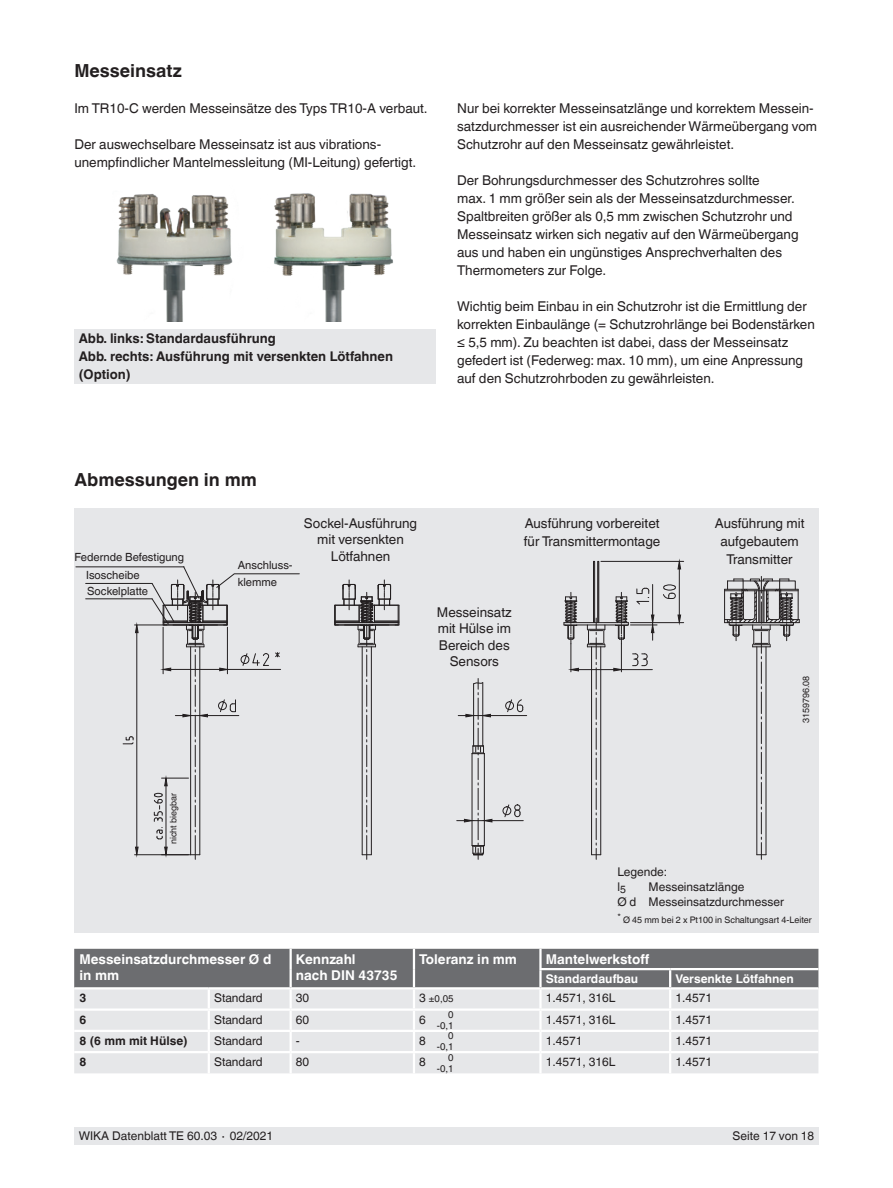
<style>
.page{position:relative;width:893px;height:1188px;background:#fff}
.page>*{position:absolute;margin:0;border:0;box-sizing:border-box;transform-origin:0 0}
.t1{font:700 18px "Helvetica World";color:#231f20}
.t2{font:13.5px/18px "Helvetica World";color:#231f20}
.t3{font:700 13.5px/16.5px "Helvetica World";color:#fff}
.t4{font:700 13.35px/18px "Helvetica World";color:#231f20}
.t5{font:12px/15px "Helvetica World";color:#231f20}
.t6{font:700 12px "Helvetica World";color:#fff}
.t7{font:700 12px "Helvetica World";color:#231f20}
.t8{font:11.25px/16px "Helvetica World";color:#231f20}
.t9{font:9.75px/10.5px "Helvetica World";color:#231f20;text-align:right}
.t10{font:9px "Helvetica World";color:#231f20}
.s1{font-size:12px}
</style>
<div class="page">
<div style="left:74px;top:1128px;width:745px;height:17px;background:#e6e7e9"></div>
<div style="left:74px;top:508px;width:745px;height:424px;background:#e6e7e9"></div>
<hr style="left:564px;top:625px;width:64px;height:1px;background:#231f20">
<hr style="left:564px;top:622px;width:64px;height:1px;background:#231f20">
<hr style="left:86px;top:583px;width:66px;height:1px;background:#231f20">
<hr style="left:76px;top:567px;width:108px;height:1px;background:#231f20">
<hr style="left:86px;top:599px;width:66px;height:1px;background:#231f20">
<hr style="left:652px;top:584px;width:1px;height:31px;background:#231f20">
<hr style="left:724px;top:589px;width:1px;height:34px;background:#231f20">
<hr style="left:630px;top:622px;width:54px;height:1px;background:#231f20">
<hr style="left:601px;top:561px;width:83px;height:1px;background:#231f20">
<hr style="left:679px;top:569px;width:1px;height:46px;background:#231f20">
<svg style="left:677px;top:614px;width:4px;height:9px"></svg>
<svg style="left:677px;top:561px;width:4px;height:9px"></svg>
<hr style="left:492px;top:820px;width:31px;height:1px;background:#231f20">
<div style="left:503px;top:807px;width:8px;height:8px;border:1px solid #231f20;border-radius:50%"></div>
<svg style="left:504px;top:804px;width:17px;height:13px"></svg>
<hr style="left:490px;top:715px;width:37px;height:1px;background:#231f20">
<div style="left:505px;top:702px;width:9px;height:8px;border:1px solid #231f20;border-radius:50%"></div>
<svg style="left:507px;top:699px;width:16px;height:13px"></svg>
<svg style="left:457px;top:679px;width:36px;height:180px"></svg>
<svg style="left:334px;top:580px;width:66px;height:279px"></svg>
<svg style="left:586px;top:561px;width:20px;height:298px"></svg>
<svg style="left:725px;top:576px;width:75px;height:283px"></svg>
<hr style="left:578px;top:669px;width:36px;height:1px;background:#231f20">
<svg style="left:563px;top:592px;width:16px;height:80px"></svg>
<svg style="left:613px;top:588px;width:44px;height:84px"></svg>
<svg style="left:123px;top:566px;width:177px;height:293px"></svg>
<svg style="left:663px;top:584px;width:13px;height:15px"></svg>
<div style="left:74px;top:329px;width:362px;height:54px;background:#e6e7e9"></div>
<img style="left:116px;top:193px;width:277px;height:129px">
<div style="left:74px;top:1053px;width:744px;height:20px;background:#e6e7e9"></div>
<hr style="left:208px;top:1053px;width:2px;height:20px;background:#fff">
<hr style="left:290px;top:1053px;width:2px;height:20px;background:#fff">
<hr style="left:413px;top:1053px;width:2px;height:20px;background:#fff">
<hr style="left:539px;top:1053px;width:3px;height:20px;background:#fff">
<hr style="left:669px;top:1053px;width:2px;height:20px;background:#fff">
<svg style="left:74px;top:949px;width:744px;height:102px;background:#bbbcbe"></svg>
<hr style="left:539px;top:970px;width:3px;height:17px;background:#fff">
<hr style="left:414px;top:987px;width:126px;height:2px;background:#fff">
<hr style="left:539px;top:949px;width:3px;height:19px;background:#fff">
<hr style="left:539px;top:968px;width:131px;height:2px;background:#fff">
<hr style="left:670px;top:968px;width:148px;height:2px;background:#fff">
<h1 class="t1" style="left:74px;top:60px;width:109px">Messeinsatz</h1>
<p class="t2" style="left:74px;top:99px;width:355px">Im TR10-C werden Messeinsätze des Typs TR10-A verbaut.</p>
<p class="t2" style="left:74px;top:135px;width:343px">Der auswechselbare Messeinsatz ist aus vibrations&shy;unempfindlicher Mantelmessleitung (MI-Leitung) gefertigt.</p>
<p class="t4" style="left:79px;top:329px;width:316px">Abb. links: Standardausführung<br>Abb. rechts: Ausführung mit versenkten Lötfahnen (Option)</p>
<p class="t2" style="left:457px;top:99px;width:362px">Nur bei korrekter Messeinsatzlänge und korrektem Messein&shy;satzdurchmesser ist ein ausreichender Wärmeübergang vom<br>Schutzrohr auf den Messeinsatz gewährleistet.</p>
<p class="t2" style="left:457px;top:171px;width:343px">Der Bohrungsdurchmesser des Schutzrohres sollte<br>max. 1 mm größer sein als der Messeinsatzdurchmesser.<br>Spaltbreiten größer als 0,5 mm zwischen Schutzrohr und Messeinsatz wirken sich negativ auf den Wärmeübergang aus und haben ein ungünstiges Ansprechverhalten des Thermometers zur Folge.</p>
<p class="t2" style="left:457px;top:297px;width:359px">Wichtig beim Einbau in ein Schutzrohr ist die Ermittlung der korrekten Einbaulänge (= Schutzrohrlänge bei Bodenstärken ≤ 5,5 mm). Zu beachten ist dabei, dass der Messeinsatz gefedert ist (Federweg: max. 10 mm), um eine Anpressung auf den Schutzrohrboden zu gewährleisten.</p>
<h1 class="t1" style="left:74px;top:469px;width:184px">Abmessungen in mm</h1>
<p class="t2" style="left:304px;top:515px;width:115px;line-height:16.5px;text-align:center">Sockel-Ausführung mit versenkten<br>Lötfahnen</p>
<p class="t2" style="left:524px;top:514px;width:138px">Ausführung vorbereitet für Transmittermontage</p>
<p class="t2" style="left:715px;top:514px;width:91px;text-align:center">Ausführung mit aufgebautem</p>
<p class="t8" style="left:75px;top:549px;width:111px">Federnde Befestigung</p>
<p class="t2" style="left:727px;top:550px;width:67px">Transmitter</p>
<p class="t8" style="left:86px;top:567px;width:64px">Isoscheibe<br>Sockelplatte</p>
<p class="t8" style="left:238px;top:557px;width:56px;line-height:16.5px">Anschluss&shy;klemme</p>
<p class="t10" style="left:168px;top:844px;width:53px;rotate:-90deg">nicht biegbar</p>
<p class="t2" style="left:437px;top:604px;width:77px;line-height:16.5px;text-align:center">Messeinsatz mit Hülse im<br>Bereich des<br>Sensors</p>
<p class="t10" style="left:801px;top:723px;width:49px;rotate:-90deg">3159796.08</p>
<p class="t5" style="left:617px;top:864px;width:51px">Legende: l<sub>5</sub></p>
<p class="t5" style="left:617px;top:879px;width:168px;text-indent:31px">Messeinsatzlänge<br>Ø d Messeinsatzdurchmesser</p>
<p class="t10" style="left:617px;top:915px;width:196px">* Ø 45 mm bei 2 x Pt100 in Schaltungsart 4-Leiter</p>
<p class="t3" style="left:80px;top:951px;width:193px">Messeinsatzdurchmesser Ø d in mm</p>
<p class="t3" style="left:296px;top:951px;width:103px">Kennzahl<br>nach DIN 43735</p>
<p class="t3" style="left:419px;top:951px;width:99px">Toleranz in mm</p>
<p class="t3" style="left:546px;top:951px;width:105px">Mantelwerkstoff</p>
<p class="t6" style="left:546px;top:972px;width:94px">Standardaufbau</p>
<p class="t6" style="left:675px;top:972px;width:120px">Versenkte Lötfahnen</p>
<p class="t7" style="left:80px;top:991px;width:8px">3</p>
<p class="t5" style="left:214px;top:991px;width:50px">Standard</p>
<p class="t5" style="left:296px;top:991px;width:15px">30</p>
<p class="t9" style="left:419px;top:994px;width:36px"><span class="s1">3</span> ±0,05</p>
<p class="t5" style="left:546px;top:991px;width:71px">1.4571, 316L</p>
<p class="t5" style="left:675px;top:991px;width:38px">1.4571</p>
<p class="t7" style="left:80px;top:1012px;width:8px">6</p>
<p class="t5" style="left:214px;top:1012px;width:50px">Standard</p>
<p class="t5" style="left:296px;top:1012px;width:15px">60</p>
<p class="t5" style="left:419px;top:1012px;width:8px">6</p>
<p class="t5" style="left:546px;top:1012px;width:71px">1.4571, 316L</p>
<p class="t5" style="left:675px;top:1012px;width:38px">1.4571</p>
<p class="t7" style="left:80px;top:1034px;width:110px">8 (6 mm mit Hülse)</p>
<p class="t5" style="left:214px;top:1033px;width:50px">Standard</p>
<p class="t5" style="left:296px;top:1033px;width:5px">-</p>
<p class="t5" style="left:419px;top:1033px;width:8px">8</p>
<p class="t5" style="left:546px;top:1033px;width:38px">1.4571</p>
<p class="t5" style="left:675px;top:1033px;width:38px">1.4571</p>
<p class="t7" style="left:80px;top:1055px;width:8px">8</p>
<p class="t5" style="left:214px;top:1054px;width:50px">Standard</p>
<p class="t5" style="left:296px;top:1054px;width:15px">80</p>
<p class="t5" style="left:419px;top:1054px;width:8px">8</p>
<p class="t5" style="left:546px;top:1054px;width:71px">1.4571, 316L</p>
<p class="t5" style="left:675px;top:1054px;width:38px">1.4571</p>
<p class="t9" style="left:437px;top:1009px;width:18px">0 -0,1</p>
<p class="t9" style="left:437px;top:1053px;width:18px">0 -0,1</p>
<p class="t9" style="left:437px;top:1031px;width:18px">0 -0,1</p>
<p class="t5" style="left:79px;top:1129px;width:196px">WIKA Datenblatt TE 60.03 ∙ 02/2021</p>
<p class="t5" style="left:732px;top:1129px;width:83px">Seite 17 von 18</p>
</div>
